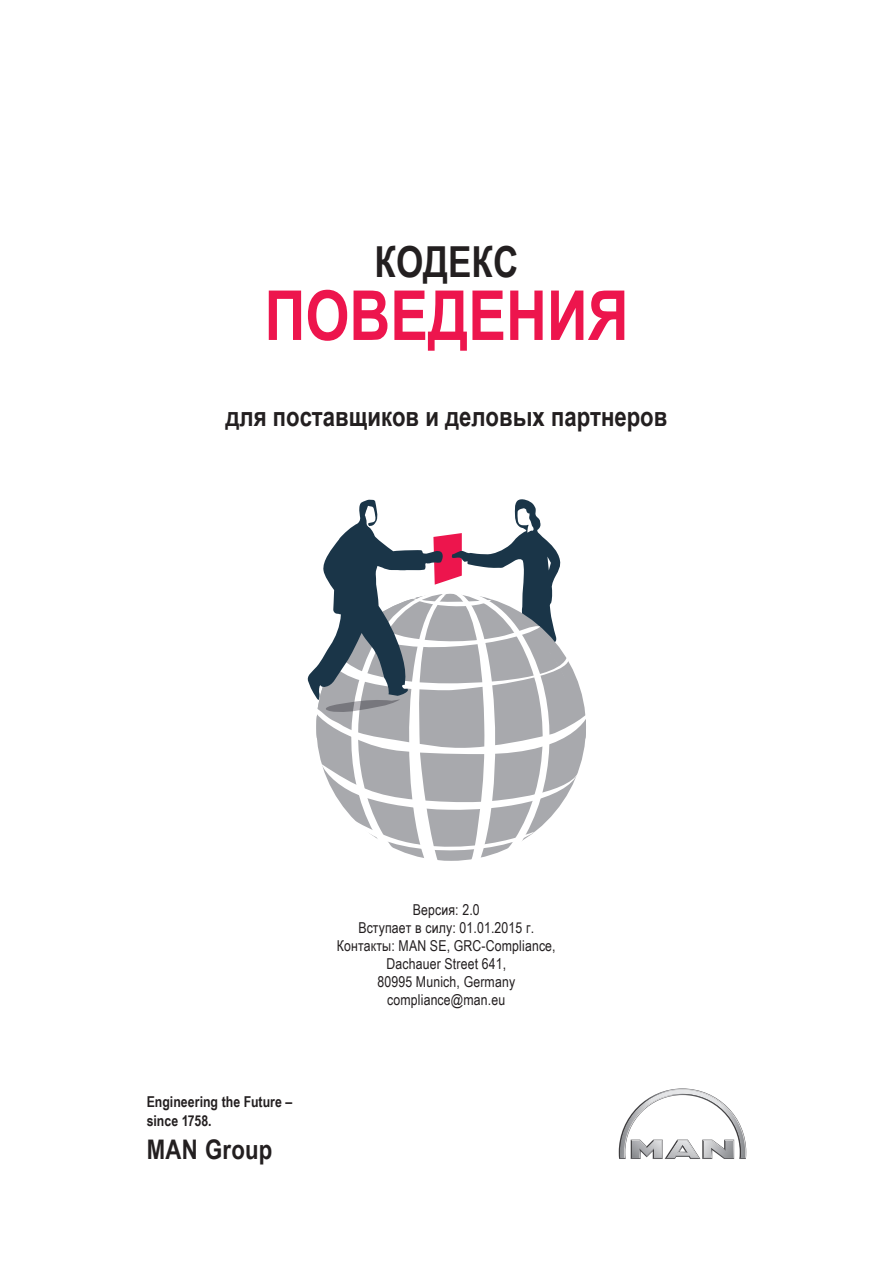
<style>
.page{position:relative;width:893px;height:1263px;background:#fff}
.page>*{position:absolute;margin:0;border:0;box-sizing:border-box;transform-origin:0 0}
.t1{font:700 69px "Arial Narrow";color:#ed154d}
.t2{font:700 42.75px "Arial Narrow";color:#231f20}
.t3{font:700 27px "Arial Narrow";color:#231f20}
._03_Zwischenhead{font:15px "Arial Narrow";letter-spacing:.01em;color:#231f20}
.t4{font:700 15px "Arial Narrow";color:#231f20}
</style>
<div class="page">
<svg style="left:619px;top:1088px;width:127px;height:71px"></svg>
<svg style="left:307px;top:499px;width:279px;height:362px"></svg>
<p class="t2" style="left:375px;top:230px;width:145px">КОДЕКС</p>
<p class="t1" style="left:265px;top:263px;width:365px">ПОВЕДЕНИЯ</p>
<p class="t3" style="left:226px;top:396px;width:443px">для поставщиков и деловых партнеров</p>
<p class="t4" style="left:147px;top:1090px;width:147px">Engineering the Future –</p>
<p class="t4" style="left:147px;top:1109px;width:66px">since 1758.</p>
<p class="t3" style="left:147px;top:1129px;width:127px">MAN Group</p>
<p class="_03_Zwischenhead" style="left:413px;top:898px;width:69px">Версия: 2.0</p>
<p class="_03_Zwischenhead" style="left:358px;top:916px;width:177px">Вступает в силу: 01.01.2015 г.</p>
<p class="_03_Zwischenhead" style="left:337px;top:934px;width:220px">Контакты: MAN SE, GRC-Compliance,</p>
<p class="_03_Zwischenhead" style="left:386px;top:952px;width:121px">Dachauer Street 641,</p>
<p class="_03_Zwischenhead" style="left:377px;top:970px;width:139px">80995 Munich, Germany</p>
<p class="_03_Zwischenhead" style="left:387px;top:988px;width:120px">compliance@man.eu</p>
</div>
